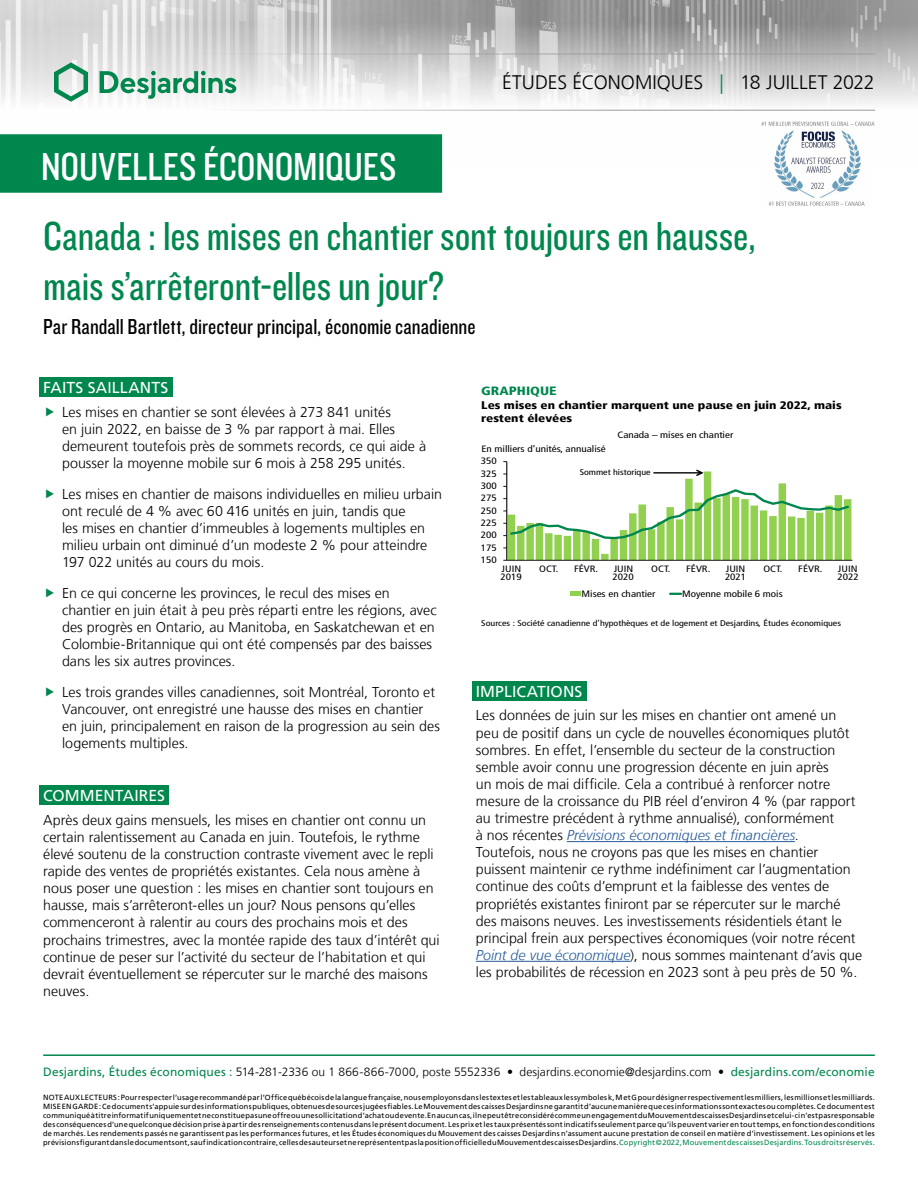
<style>
.page{position:relative;width:918px;height:1188px;background:#fff}
.page>*{position:absolute;margin:0;border:0;box-sizing:border-box;transform-origin:0 0}
.t1{font:42px/50.4px "Knockout 29 Junior Ltweight";color:#00874e}
.t2{font:40.5px "Knockout 29 Junior Ltweight";color:#fff}
.t3{font:22.5px "Knockout 29 Junior Ltweight";color:#000}
.t4{font:300 19.5px "Frutiger LT";color:#000}
.t5{font:15.75px "Frutiger LT";letter-spacing:.005em;color:#fff}
.t6{font:300 14.25px/17.1px "Frutiger LT";color:#000}
.t7{font:300 12px "Frutiger LT";letter-spacing:.005em;color:#000}
.t8{font:900 condensed 12px "Frutiger LT";color:#00874e;scale:1.2 1}
.t9{font:900 condensed 11.1px/13.2px "Frutiger LT";color:#000;scale:1.2 1}
.t10{font:condensed 9.3px "Frutiger LT";color:#000;scale:1.2 1}
.t11{font:condensed 9.15px "Frutiger LT";color:#000;scale:1.2 1}
.t12{font:condensed 8.25px "Frutiger LT";color:#000;scale:1.2 1}
.t13{font:7.5px/9px "Frutiger LT";letter-spacing:.025em;color:#000;text-align:justify}
.s1{color:#00874e}
.s2{font-style:italic;color:#275b9b}
.s3{font-weight:400;color:#00874e}
</style>
<div class="page">
<img style="left:0;top:0;width:918px;height:164px">
<hr style="left:43px;top:54px;width:832px;height:1px;background:#9d9d9c">
<hr style="left:43px;top:110px;width:832px;height:1px;background:#9d9d9c">
<svg style="left:54px;top:62px;width:34px;height:40px"></svg>
<svg style="left:100px;top:71px;width:136px;height:28px"></svg>
<div style="left:0;top:135px;width:441px;height:57px;background:#00874e"></div>
<div style="left:0;top:134px;width:442px;height:59px;border:2px solid #00874e"></div>
<hr style="left:43px;top:1054px;width:832px;height:2px;background:#00874e">
<div style="left:39px;top:377px;width:133px;height:20px;background:#00874e"></div>
<div style="left:39px;top:785px;width:130px;height:20px;background:#00874e"></div>
<div style="left:472px;top:681px;width:114px;height:20px;background:#00874e"></div>
<hr style="left:567px;top:841px;width:228px;height:1px;background:#275b9b">
<hr style="left:476px;top:961px;width:154px;height:1px;background:#275b9b">
<hr style="left:506px;top:462px;width:1px;height:98px;background:#000">
<hr style="left:507px;top:560px;width:345px;height:1px;background:#000">
<div style="left:570px;top:591px;width:10px;height:5px;background:#92d050"></div>
<svg style="left:670px;top:593px;width:11px;height:2px"></svg>
<svg style="left:503px;top:470px;width:348px;height:91px"></svg>
<img style="left:761px;top:121px;width:114px;height:85px">
<h2 class="t2" style="left:41px;top:140px;width:357px">NOUVELLES ÉCONOMIQUES</h2>
<h3 class="t4" style="left:502px;top:72px;width:374px">ÉTUDES ÉCONOMIQUES <span class="s1">|</span> 18 JUILLET 2022</h3>
<h1 class="t1" style="left:43px;top:209px;width:714px">Canada : les mises en chantier sont toujours en hausse, mais s’arrêteront-elles un jour?</h1>
<h3 class="t3" style="left:43px;top:312px;width:434px">Par Randall Bartlett, directeur principal, économie canadienne</h3>
<p class="t5" style="left:43px;top:378px;width:127px">FAITS SAILLANTS</p>
<p class="t6" style="left:62px;top:404px;width:366px">Les mises en chantier se sont élevées à 273 841 unités<br>en juin 2022, en baisse de 3 % par rapport à mai. Elles demeurent toutefois près de sommets records, ce qui aide à pousser la moyenne mobile sur 6 mois à 258 295 unités.</p>
<p class="t6" style="left:62px;top:486px;width:381px">Les mises en chantier de maisons individuelles en milieu urbain ont reculé de 4 % avec 60 416 unités en juin, tandis que<br>les mises en chantier d’immeubles à logements multiples en milieu urbain ont diminué d’un modeste 2 % pour atteindre 197 022 unités au cours du mois.</p>
<p class="t6" style="left:62px;top:585px;width:376px">En ce qui concerne les provinces, le recul des mises en chantier en juin était à peu près réparti entre les régions, avec des progrès en Ontario, au Manitoba, en Saskatchewan et en Colombie‑Britannique qui ont été compensés par des baisses dans les six autres provinces.</p>
<p class="t6" style="left:62px;top:684px;width:379px">Les trois grandes villes canadiennes, soit Montréal, Toronto et Vancouver, ont enregistré une hausse des mises en chantier en juin, principalement en raison de la progression au sein des logements multiples.</p>
<p class="t5" style="left:43px;top:786px;width:123px">COMMENTAIRES</p>
<p class="t6" style="left:43px;top:812px;width:398px">Après deux gains mensuels, les mises en chantier ont connu un certain ralentissement au Canada en juin. Toutefois, le rythme élevé soutenu de la construction contraste vivement avec le repli rapide des ventes de propriétés existantes. Cela nous amène à nous poser une question : les mises en chantier sont toujours en hausse, mais s’arrêteront-elles un jour? Nous pensons qu’elles commenceront à ralentir au cours des prochains mois et des prochains trimestres, avec la montée rapide des taux d’intérêt qui continue de peser sur l’activité du secteur de l’habitation et qui devrait éventuellement se répercuter sur le marché des maisons neuves.</p>
<p class="t8" style="left:481px;top:384px;width:64px">GRAPHIQUE</p>
<p class="t9" style="left:481px;top:398px;width:302px">Les mises en chantier marquent une pause en juin 2022, mais restent élevées</p>
<p class="t11" style="left:481px;top:444px;width:105px">En milliers d’unités, annualisé</p>
<p class="t10" style="left:481px;top:456px;width:15px">350</p>
<p class="t11" style="left:617px;top:430px;width:98px">Canada – mises en chantier</p>
<p class="t11" style="left:481px;top:468px;width:15px">325</p>
<p class="t11" style="left:481px;top:481px;width:15px">300</p>
<p class="t11" style="left:481px;top:493px;width:15px">275</p>
<p class="t11" style="left:481px;top:505px;width:15px">250</p>
<p class="t11" style="left:481px;top:518px;width:15px">225</p>
<p class="t11" style="left:481px;top:530px;width:15px">200</p>
<p class="t10" style="left:481px;top:542px;width:15px">175</p>
<p class="t12" style="left:580px;top:468px;width:61px">Sommet historique</p>
<p class="t11" style="left:481px;top:555px;width:15px">150</p>
<p class="t11" style="left:502px;top:563px;width:18px">JUIN</p>
<p class="t11" style="left:539px;top:563px;width:17px">OCT.</p>
<p class="t11" style="left:574px;top:563px;width:22px">FÉVR.</p>
<p class="t11" style="left:614px;top:563px;width:18px">JUIN</p>
<p class="t11" style="left:651px;top:563px;width:17px">OCT.</p>
<p class="t11" style="left:686px;top:563px;width:22px">FÉVR.</p>
<p class="t11" style="left:726px;top:563px;width:18px">JUIN</p>
<p class="t11" style="left:763px;top:563px;width:17px">OCT.</p>
<p class="t11" style="left:798px;top:563px;width:22px">FÉVR.</p>
<p class="t11" style="left:838px;top:563px;width:18px">JUIN</p>
<p class="t11" style="left:582px;top:588px;width:63px">Mises en chantier</p>
<p class="t11" style="left:682px;top:588px;width:85px">Moyenne mobile 6 mois</p>
<p class="t11" style="left:500px;top:572px;width:19px">2019</p>
<p class="t11" style="left:612px;top:572px;width:19px">2020</p>
<p class="t11" style="left:725px;top:572px;width:19px">2021</p>
<p class="t11" style="left:838px;top:572px;width:19px">2022</p>
<p class="t12" style="left:481px;top:618px;width:301px">Sources : Société canadienne d’hypothèques et de logement et Desjardins, Études économiques</p>
<p class="t5" style="left:476px;top:682px;width:108px">IMPLICATIONS</p>
<p class="t6" style="left:476px;top:707px;width:388px">Les données de juin sur les mises en chantier ont amené un peu de positif dans un cycle de nouvelles économiques plutôt sombres. En effet, l’ensemble du secteur de la construction semble avoir connu une progression décente en juin après<br>un mois de mai difficile. Cela a contribué à renforcer notre mesure de la croissance du PIB réel d’environ 4 % (par rapport au trimestre précédent à rythme annualisé), conformément<br>à nos récentes <span class="s2">Prévisions économiques et financières</span>.<br>Toutefois, nous ne croyons pas que les mises en chantier puissent maintenir ce rythme indéfiniment car l’augmentation continue des coûts d’emprunt et la faiblesse des ventes de propriétés existantes finiront par se répercuter sur le marché des maisons neuves. Les investissements résidentiels étant le principal frein aux perspectives économiques (voir notre récent <span class="s2">Point de vue économique</span>), nous sommes maintenant d’avis que les probabilités de récession en 2023 sont à peu près de 50 %.</p>
<p class="t7" style="left:43px;top:1065px;width:833px"><span class="s3">Desjardins, Études économiques :</span> 514‑281‑2336 ou 1 866‑866‑7000, poste 5552336 • desjardins.economie@desjardins.com • <span class="s3">desjardins.com/economie</span></p>
<p class="t13" style="left:43px;top:1093px;width:833px">NOTE AUX LECTEURS: Pour respecter l’usage recommandé par l’Office québécois de la langue française, nous employons dans les textes et les tableaux les symboles k, M et G pour désigner respectivement les milliers, les millions et les milliards.<br>MISE EN GARDE: Ce document s’appuie sur des informations publiques, obtenues de sources jugées fiables. Le Mouvement des caisses Desjardins ne garantit d’aucune manière que ces informations sont exactes ou complètes. Ce document est communiqué à titre informatif uniquement et ne constitue pas une offre ou une sollicitation d’achat ou de vente. En aucun cas, il ne peut être considéré comme un engagement du Mouvement des caisses Desjardins et celui-ci n’est pas responsable des conséquences d’une quelconque décision prise à partir des renseignements contenus dans le présent document. Les prix et les taux présentés sont indicatifs seulement parce qu’ils peuvent varier en tout temps, en fonction des conditions de marchés. Les rendements passés ne garantissent pas les performances futures, et les Études économiques du Mouvement des caisses Desjardins n’assument aucune prestation de conseil en matière d’investissement. Les opinions et les prévisions figurant dans le document sont, sauf indication contraire, celles des auteurs et ne représentent pas la position officielle du Mouvement des caisses Desjardins. <span class="s1">Copyright©2022, Mouvement des caisses Desjardins. Tous droits réservés.</span></p>
</div>
